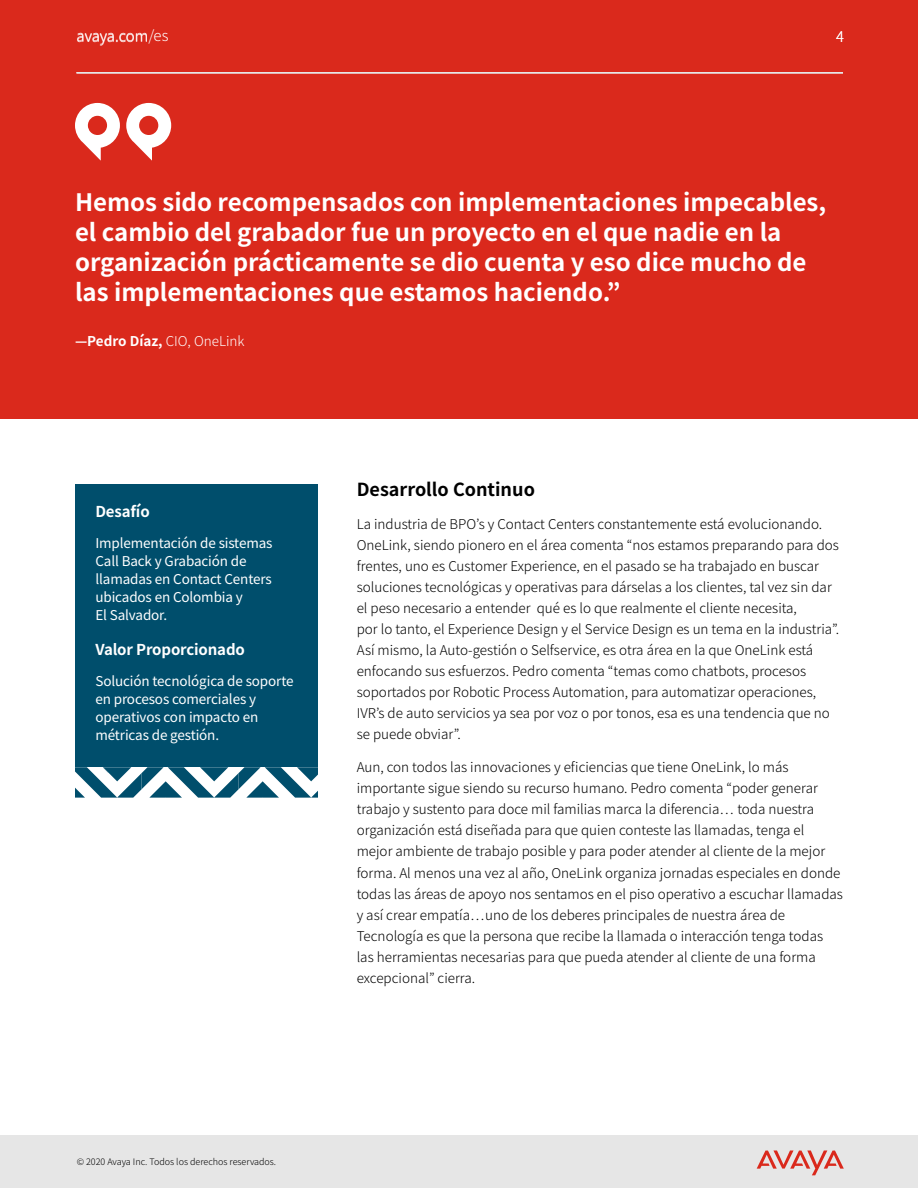
<style>
.page{position:relative;width:918px;height:1188px;background:#fff}
.page>*{position:absolute;margin:0;border:0;box-sizing:border-box;transform-origin:0 0}
.t1{font:700 24px/30px "Noto Sans JP";color:#fff}
.t2{font:700 18px "Noto Sans JP";color:#000}
.t3{font:700 15px "Noto Sans JP";letter-spacing:-.01em;color:#fff}
.t4{font:300 15px "Noto Sans JP";color:#fff}
.t5{font:300 14.7px "Noto Sans JP";color:#fff}
.t6{font:300 13.5px/21px "Noto Sans JP";color:#000}
.t7{font:13.5px/18px "Noto Sans JP";letter-spacing:-.01em;color:#fff}
.t8{font:700 13.5px "Noto Sans JP";color:#fff}
.t9{font:300 9px "Noto Sans JP";color:#000}
.s1{font-weight:300}
</style>
<div class="page">
<div style="left:0;top:0;width:918px;height:418px;background:#da291c"></div>
<svg style="left:75px;top:103px;width:45px;height:58px"></svg>
<svg style="left:126px;top:103px;width:45px;height:58px"></svg>
<div style="left:75px;top:484px;width:242px;height:283px;background:#004e6c"></div>
<div style="left:0;top:1136px;width:918px;height:52px;background:#e6e6e6"></div>
<hr style="left:76px;top:72px;width:767px;height:2px;background:#e6e6e6">
<svg style="left:757px;top:1150px;width:87px;height:25px"></svg>
<svg style="left:75px;top:767px;width:243px;height:31px"></svg>
<p class="t4" style="left:76px;top:27px;width:93px">avaya.com/es</p>
<p class="t5" style="left:836px;top:28px;width:9px">4</p>
<h1 class="t1" style="left:75px;top:188px;width:753px">Hemos sido recompensados con implementaciones impecables, el cambio del grabador fue un proyecto en el que nadie en la organización prácticamente se dio cuenta y eso dice mucho de las implementaciones que estamos haciendo.”</h1>
<p class="t8" style="left:75px;top:334px;width:171px">—Pedro Díaz, <span class="s1">CIO, OneLink</span></p>
<p class="t3" style="left:95px;top:503px;width:56px">Desafío</p>
<p class="t7" style="left:95px;top:534px;width:179px">Implementación de sistemas<br>Call Back y Grabación de llamadas en Contact Centers ubicados en Colombia y<br>El Salvador.</p>
<p class="t3" style="left:95px;top:641px;width:151px">Valor Proporcionado</p>
<p class="t7" style="left:95px;top:672px;width:200px">Solución tecnológica de soporte en procesos comerciales y operativos con impacto en métricas de gestión.</p>
<h2 class="t2" style="left:357px;top:480px;width:180px">Desarrollo Continuo</h2>
<p class="t6" style="left:357px;top:514px;width:484px">La industria de BPO’s y Contact Centers constantemente está evolucionando.<br>OneLink, siendo pionero en el área comenta “nos estamos preparando para dos frentes, uno es Customer Experience, en el pasado se ha trabajado en buscar soluciones tecnológicas y operativas para dárselas a los clientes, tal vez sin dar el peso necesario a entender qué es lo que realmente el cliente necesita,<br>por lo tanto, el Experience Design y el Service Design es un tema en la industria”.<br>Así mismo, la Auto-gestión o Selfservice, es otra área en la que OneLink está enfocando sus esfuerzos. Pedro comenta “temas como chatbots, procesos soportados por Robotic Process Automation, para automatizar operaciones, IVR’s de auto servicios ya sea por voz o por tonos, esa es una tendencia que no se puede obviar”.</p>
<p class="t6" style="left:357px;top:757px;width:488px">Aun, con todos las innovaciones y eficiencias que tiene OneLink, lo más importante sigue siendo su recurso humano. Pedro comenta “poder generar trabajo y sustento para doce mil familias marca la diferencia… toda nuestra organización está diseñada para que quien conteste las llamadas, tenga el mejor ambiente de trabajo posible y para poder atender al cliente de la mejor forma. Al menos una vez al año, OneLink organiza jornadas especiales en donde todas las áreas de apoyo nos sentamos en el piso operativo a escuchar llamadas y así crear empatía…uno de los deberes principales de nuestra área de Tecnología es que la persona que recibe la llamada o interacción tenga todas las herramientas necesarias para que pueda atender al cliente de una forma excepcional” cierra.</p>
<p class="t9" style="left:77px;top:1157px;width:201px">© 2020 Avaya Inc. Todos los derechos reservados.</p>
</div>
